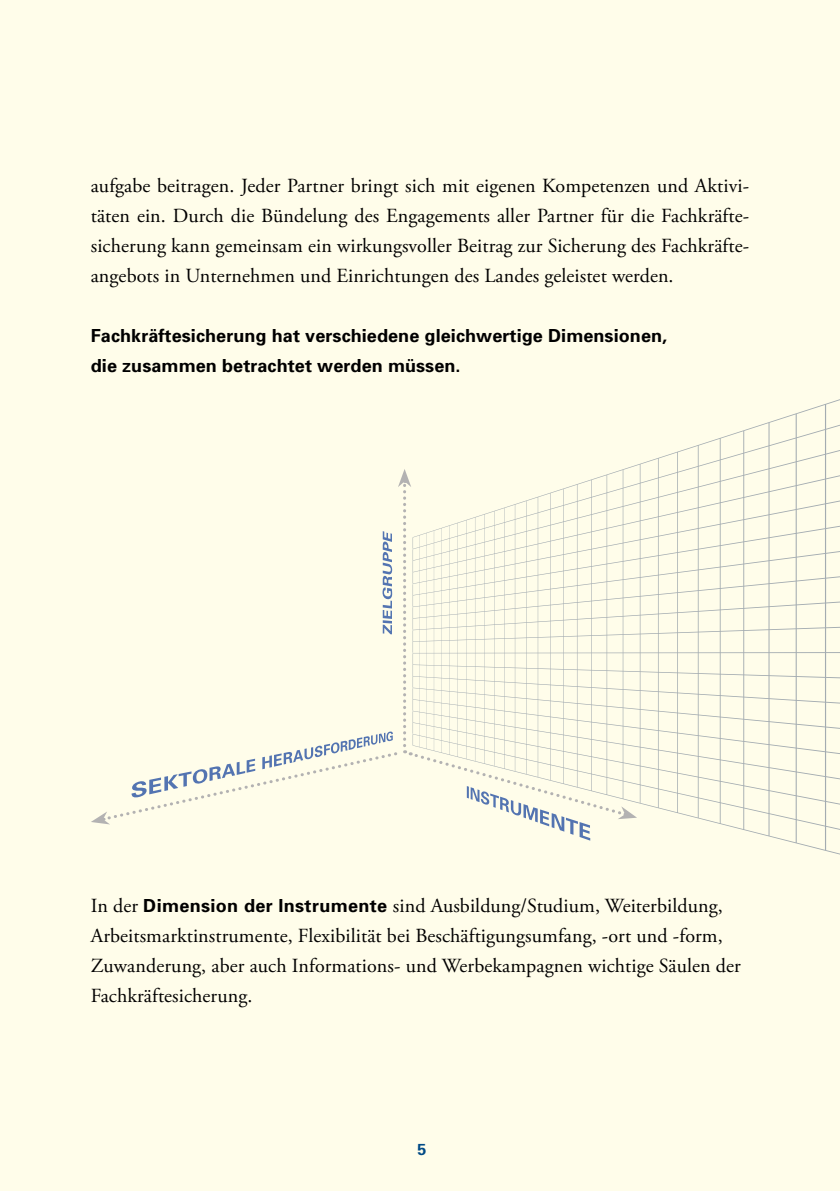
<style>
.page{position:relative;width:840px;height:1191px;background:#fff}
.page>*{position:absolute;margin:0;border:0;box-sizing:border-box;transform-origin:0 0}
.t1{font:20px/30px "Adobe Garamond Pro";letter-spacing:.005em;color:#000;text-align:justify}
.t2{font:700 18px/30px "Univers";letter-spacing:.005em;color:#000}
.t3{font:700 16px "Univers";color:#004b93}
.s1{font-family:"Univers";font-weight:700;font-size:18px}
</style>
<div class="page">
<div style="left:0;top:0;width:839px;height:1191px;background:#fffdea"></div>
<svg style="left:588px;top:399px;width:251px;height:456px"></svg>
<svg style="left:91px;top:469px;width:545px;height:371px"></svg>
<p class="t1" style="left:91px;top:171px;width:659px">aufgabe beitragen. Jeder Partner bringt sich mit eigenen Kompetenzen und Aktivi&shy;täten ein. Durch die Bündelung des Engagements aller Partner für die Fachkräfte&shy;sicherung kann gemeinsam ein wirkungsvoller Beitrag zur Sicherung des Fachkräfte&shy;angebots in Unternehmen und Einrichtungen des Landes geleistet werden.</p>
<p class="t2" style="left:91px;top:321px;width:577px">Fachkräftesicherung hat verschiedene gleichwertige Dimensionen, die zusammen betrachtet werden müssen.</p>
<p class="t1" style="left:91px;top:891px;width:651px;text-align:left">In der <span class="s1">Dimension der Instrumente</span> sind Ausbildung/Studium, Weiterbildung, Arbeitsmarktinstrumente, Flexibilität bei Beschäftigungsumfang, -ort und -form, Zuwanderung, aber auch Informations- und Werbekampagnen wichtige Säulen der Fachkräftesicherung.</p>
<p class="t3" style="left:417px;top:1139px;width:10px">5</p>
</div>
